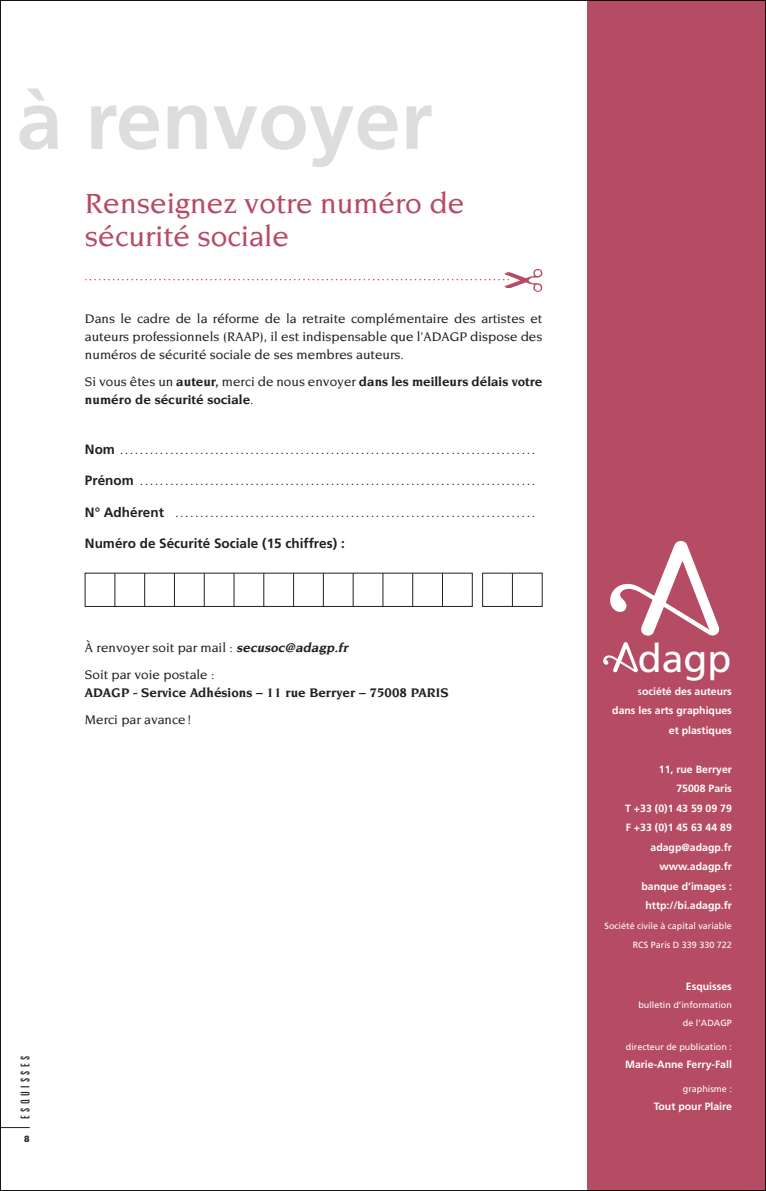
<style>
.page{position:relative;width:766px;height:1191px;background:#fff}
.page>*{position:absolute;margin:0;border:0;box-sizing:border-box;transform-origin:0 0}
.t1{font:700 82.5px "Frutiger LT Std";color:#dcdddf}
.t2{font:39.15px "Frutiger LT Std";color:#fff}
.t3{font:500 30px/33px "Novarese Std";color:#b64b64}
.t4{font:500 13.5px/18px "Novarese Std";color:#231f20;text-align:justify}
.t5{font:700 13.5px/18px "Novarese Std";color:#231f20}
.t6{font:700 13.5px "Frutiger LT Std";color:#231f20}
.t7{font:extra-condensed 12px "Zurich BT";letter-spacing:.28em;color:#231f20}
.t8{font:10.5px "Frutiger LT Std";color:#231f20}
.t9{font:700 10.5px/19.5px "Frutiger LT Std";color:#fff;text-align:right}
.t10{font:9px/19.5px "Frutiger LT Std";color:#fff;text-align:right}
.t11{font:900 9px "Frutiger LT Std";color:#231f20}
.s1{font-weight:500}
.s2{font-weight:700;font-size:13.5px}
.s3{font-weight:700;font-style:italic}
.s4{font-weight:400}
</style>
<div class="page">
<hr style="left:0;top:1127px;width:30px;height:1px;background:#231f20">
<div style="left:587px;top:0;width:178px;height:1191px;background:#b64b64"></div>
<svg style="left:610px;top:541px;width:109px;height:95px"></svg>
<svg style="left:603px;top:642px;width:35px;height:30px"></svg>
<hr style="left:765px;top:0;width:1px;height:1191px;background:#b64b64">
<svg style="left:86px;top:269px;width:456px;height:23px"></svg>
<div style="left:85px;top:573px;width:387px;height:34px;border:1px solid #231f20"></div>
<hr style="left:114px;top:573px;width:1px;height:33px;background:#231f20">
<hr style="left:144px;top:573px;width:1px;height:33px;background:#231f20">
<hr style="left:174px;top:573px;width:1px;height:33px;background:#231f20">
<hr style="left:204px;top:573px;width:1px;height:33px;background:#231f20">
<hr style="left:233px;top:573px;width:1px;height:33px;background:#231f20">
<hr style="left:263px;top:573px;width:1px;height:33px;background:#231f20">
<hr style="left:293px;top:573px;width:1px;height:33px;background:#231f20">
<hr style="left:323px;top:573px;width:1px;height:33px;background:#231f20">
<hr style="left:352px;top:573px;width:1px;height:33px;background:#231f20">
<hr style="left:382px;top:573px;width:1px;height:33px;background:#231f20">
<hr style="left:412px;top:573px;width:1px;height:33px;background:#231f20">
<hr style="left:442px;top:573px;width:1px;height:33px;background:#231f20">
<div style="left:482px;top:573px;width:60px;height:34px;border:1px solid #231f20"></div>
<hr style="left:512px;top:573px;width:1px;height:33px;background:#231f20">
<h1 class="t1" style="left:17px;top:72px;width:417px">à renvoyer</h1>
<h3 class="t3" style="left:85px;top:187px;width:381px">Renseignez votre numéro de sécurité sociale</h3>
<p class="t4" style="left:85px;top:310px;width:459px">Dans le cadre de la réforme de la retraite complémentaire des artistes et auteurs professionnels (RAAP), il est indispensable que l’ADAGP dispose des numéros de sécurité sociale de ses membres auteurs.</p>
<p class="t5" style="left:85px;top:373px;width:459px"><span class="s1">Si vous êtes un</span> auteur, <span class="s1">merci de nous envoyer</span> dans les meilleurs délais votre numéro de sécurité sociale<span class="s1">.</span></p>
<p class="t8" style="left:85px;top:444px;width:451px"><span class="s2">Nom</span> ...................................................................................</p>
<p class="t8" style="left:85px;top:475px;width:451px"><span class="s2">Prénom</span> ...............................................................................</p>
<p class="t8" style="left:85px;top:507px;width:451px"><span class="s2">N° Adhérent</span> ........................................................................</p>
<p class="t6" style="left:85px;top:536px;width:261px">Numéro de Sécurité Sociale (15 chiffres) :</p>
<p class="t4" style="left:85px;top:634px;width:267px;line-height:27px">À renvoyer soit par mail : <span class="s3">secusoc@adagp.fr<br></span>Soit par voie postale :</p>
<p class="t5" style="left:85px;top:683px;width:365px">ADAGP - Service Adhésions – 11 rue Berryer – 75008 PARIS</p>
<p class="t4" style="left:85px;top:710px;width:108px">Merci par avance !</p>
<p class="t7" style="left:19px;top:1118px;width:64px;rotate:-90deg">esquisses</p>
<p class="t11" style="left:24px;top:1133px;width:7px">8</p>
<h2 class="t2" style="left:637px;top:635px;width:95px">dagp</h2>
<p class="t9" style="left:612px;top:681px;width:121px"><span class="s4">s</span>ociété des auteurs dans les arts graphiques et plastiques</p>
<p class="t9" style="left:625px;top:759px;width:108px">11, rue Berryer<br>75008 Paris<br>T +33 (0)1 43 59 09 79<br>F +33 (0)1 45 63 44 89 adagp@adagp.fr www.adagp.fr banque d’images : http://bi.adagp.fr</p>
<p class="t10" style="left:604px;top:916px;width:129px">Société civile à capital variable<br>RCS Paris D 339 330 722</p>
<p class="t9" style="left:685px;top:977px;width:48px">Esquisses</p>
<p class="t10" style="left:638px;top:996px;width:95px;line-height:18px">bulletin d’information de l’ADAGP</p>
<p class="t10" style="left:625px;top:1037px;width:108px">directeur de publication :</p>
<p class="t9" style="left:625px;top:1055px;width:108px">Marie-Anne Ferry-Fall</p>
<p class="t10" style="left:682px;top:1079px;width:51px">graphisme :</p>
<p class="t9" style="left:653px;top:1097px;width:80px">Tout pour Plaire</p>
</div>
